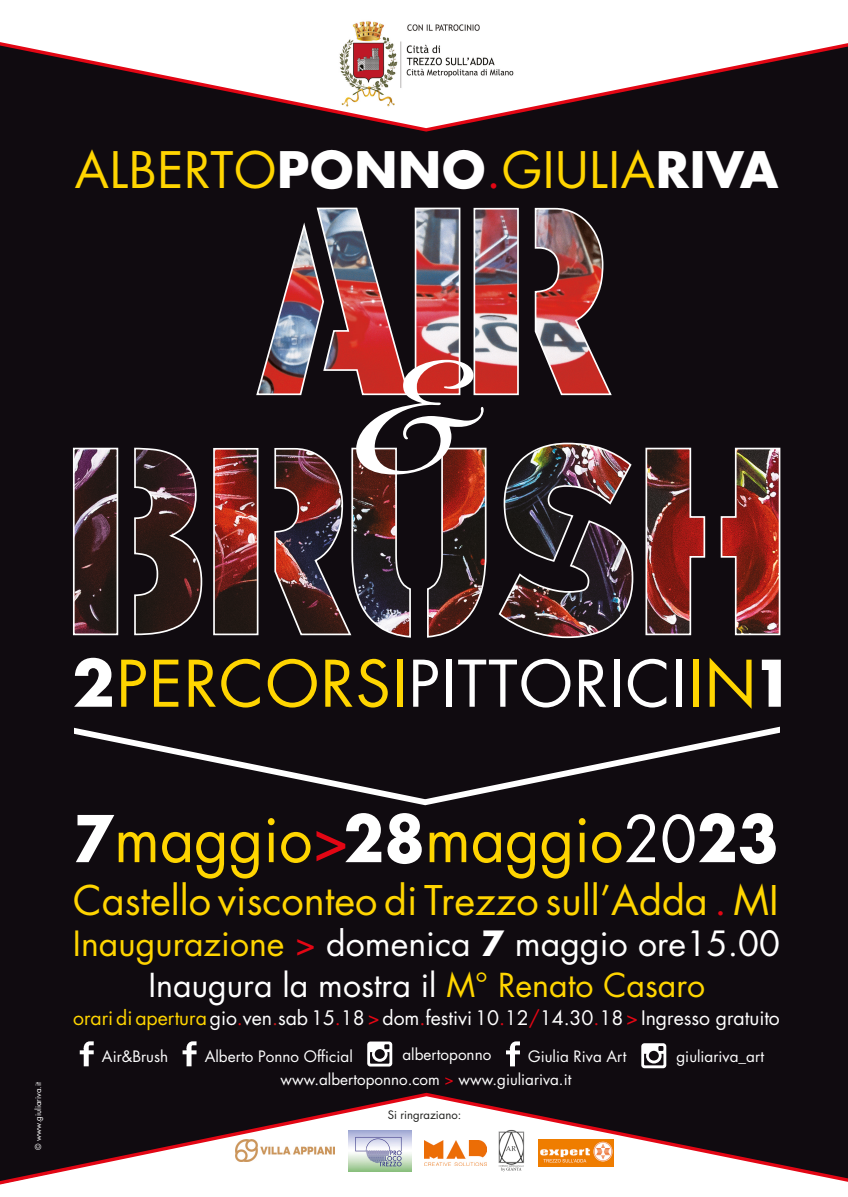
<style>
.page{position:relative;width:848px;height:1197px;background:#fff}
.page>*{position:absolute;margin:0;border:0;box-sizing:border-box;transform-origin:0 0}
.t1{font:500 253.1px "Ballantines";color:#fff}
.t2{font:62.6px "Futura";color:#ffd500;scale:.95 1}
.t3{font:62.4px "Futura";letter-spacing:.02em;color:#ffd500}
.t4{font:48.9px "Futura";letter-spacing:.015em;color:#ffd500}
.t5{font:39.8px "Futura";color:#ffd500}
.t6{font:33.8px "Futura";color:#fff}
.t7{font:32.1px "Futura";color:#fff}
.t8{font:19.5px "Futura";letter-spacing:-.005em;color:#fff}
.t9{font:15.3px "Futura";color:#fff}
.t10{font:15.2px "Futura";color:#fff}
.t11{font:11.3px "Futura";color:#1d1d1b}
.t12{font:8px "Futura";color:#fff}
.s1{font-weight:700;color:#fff}
.s2{color:#e30614}
.s3{color:#fff}
.s4{color:#ffd500}
.s5{font-weight:700}
.s6{color:#cd171a}
</style>
<div class="page">
<hr style="left:845px;top:31px;width:3px;height:1162px;background:#100b10">
<div style="left:0;top:31px;width:20px;height:1162px;background:#100b10"></div>
<div style="left:20px;top:133px;width:825px;height:957px;background:#100b10"></div>
<svg style="left:0;top:36px;width:848px;height:97px"></svg>
<svg style="left:0;top:1090px;width:848px;height:99px"></svg>
<img style="left:72px;top:442px;width:709px;height:197px">
<img style="left:255px;top:207px;width:358px;height:189px">
<svg style="left:56px;top:720px;width:741px;height:88px;background:#1f1b1f"></svg>
<div style="left:37px;top:719px;width:36px;height:54px;background:#100b10"></div>
<div style="left:780px;top:722px;width:36px;height:38px;background:#100b10"></div>
<img style="left:335px;top:21px;width:185px;height:87px">
<img style="left:348px;top:1130px;width:63px;height:40px">
<img style="left:236px;top:1139px;width:98px;height:22px">
<img style="left:424px;top:1139px;width:62px;height:26px">
<img style="left:496px;top:1128px;width:30px;height:39px">
<svg style="left:501px;top:1167px;width:20px;height:4px"></svg>
<img style="left:538px;top:1139px;width:75px;height:26px">
<svg style="left:182px;top:1041px;width:14px;height:25px"></svg>
<svg style="left:506px;top:1041px;width:14px;height:25px"></svg>
<svg style="left:641px;top:1043px;width:25px;height:25px"></svg>
<svg style="left:367px;top:1041px;width:25px;height:25px"></svg>
<svg style="left:80px;top:1041px;width:14px;height:25px"></svg>
<p class="t4" style="left:75px;top:138px;width:705px">ALBERTO<span class="s1">PONNO</span><span class="s2">.</span>GIULIA<span class="s1">RIVA</span></p>
<p class="t1" style="left:368px;top:262px;width:119px">&amp;</p>
<p class="t3" style="left:72px;top:644px;width:724px"><span class="s1">2</span>PERCORSI<span class="s3">PITTORICI</span>IN<span class="s1">1</span></p>
<p class="t12" style="left:33px;top:1149px;width:70px;rotate:-90deg">© www.giuliariva.it</p>
<p class="t2" style="left:73px;top:799px;width:744px"><span class="s1">7</span>maggio<span class="s2">&gt;</span><span class="s1">28</span>maggio<span class="s3">20</span><span class="s1">23</span></p>
<p class="t5" style="left:73px;top:875px;width:706px">Castello visconteo di Trezzo sull’Adda <span class="s2">.</span> MI</p>
<p class="t6" style="left:73px;top:921px;width:708px"><span class="s4">Inaugurazione</span> <span class="s2">&gt;</span> domenica <span class="s5">7</span> maggio ore15.00</p>
<p class="t7" style="left:148px;top:964px;width:558px">Inaugura la mostra il <span class="s4">M° Renato Casaro</span></p>
<p class="t8" style="left:73px;top:1005px;width:708px"><span class="s4">orari di apertura</span> gio<span class="s2">.</span>ven<span class="s6">.</span>sab 15<span class="s2">.</span>18 <span class="s2">&gt;</span> dom<span class="s2">.</span>festivi10<span class="s2">.</span>12<span class="s2">/</span>14.30<span class="s2">.</span>18 <span class="s2">&gt;</span> Ingresso gratuito</p>
<p class="t9" style="left:102px;top:1045px;width:68px">Air&amp;Brush</p>
<p class="t9" style="left:205px;top:1045px;width:149px">Alberto Ponno Official</p>
<p class="t9" style="left:402px;top:1044px;width:90px">albertoponno</p>
<p class="t9" style="left:528px;top:1045px;width:100px">Giulia Riva Art</p>
<p class="t9" style="left:676px;top:1045px;width:89px">giuliariva_art</p>
<p class="t10" style="left:280px;top:1069px;width:292px">www.albertoponno.com <span class="s2">&gt;</span> www.giuliariva.it</p>
<p class="t11" style="left:388px;top:1107px;width:75px">Si ringraziano:</p>
</div>
